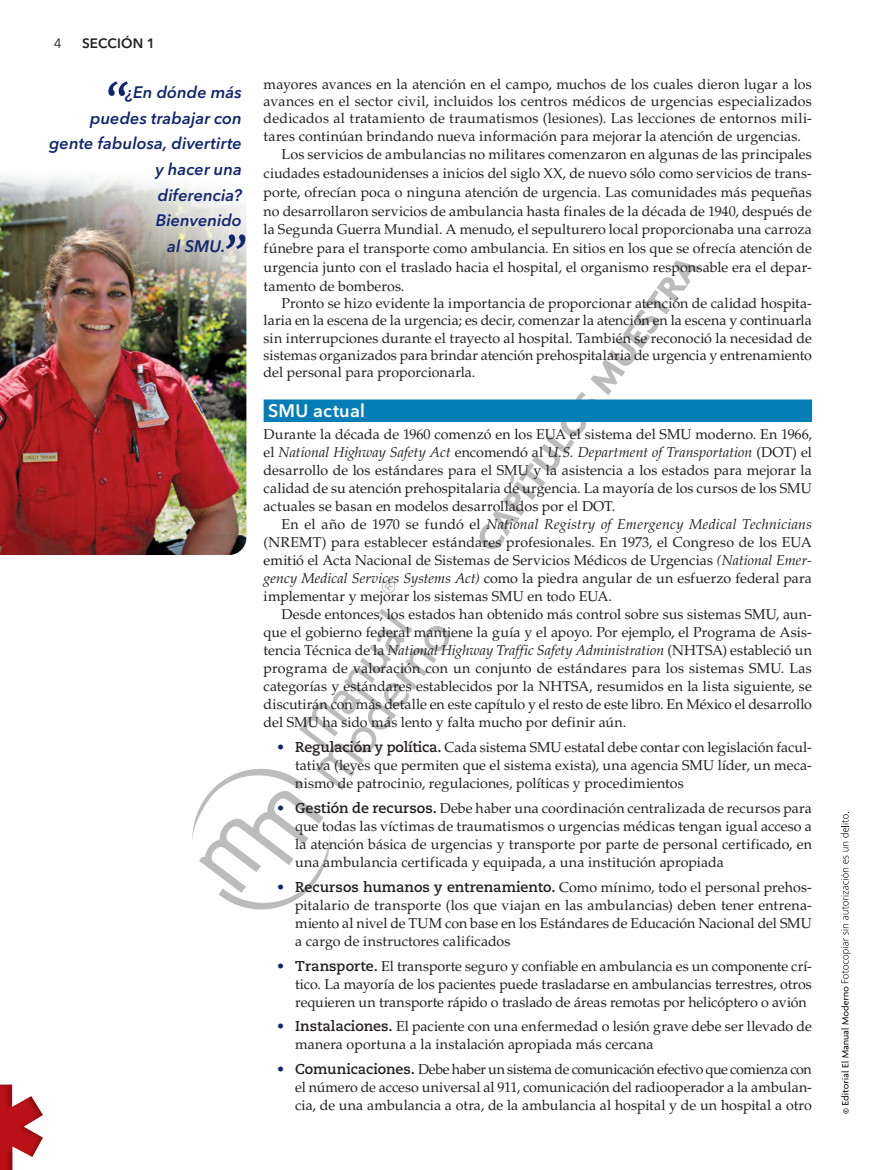
<style>
.page{position:relative;width:893px;height:1170px;background:#fff}
.page>*{position:absolute;margin:0;border:0;box-sizing:border-box;transform-origin:0 0}
.t1{font:italic 51px "Caecilia LT Pro 56";color:#112670}
.t2{font:600 18px "Avenir Next LT Pro";letter-spacing:.01em;color:#fff}
.t3{font:italic 600 16.5px "Avenir Next LT Pro";letter-spacing:.005em;color:#112670}
.t4{font:14.25px/18px "Palatino LT Std";color:#231f20;text-align:justify}
.t5{font:600 13.5px "Avenir Next LT Pro";letter-spacing:.015em;color:#231f20}
.t6{font:13.5px "Avenir Next LT Pro";color:#231f20}
.s1{font-style:italic}
.s2{font-family:"Caecilia LT Pro 75";font-weight:700;color:#112670}
.s3{font-family:"Caecilia LT Pro 75";font-weight:700}
</style>
<div class="page">
<svg style="left:192px;top:608px;width:257px;height:301px"></svg>
<svg style="left:381px;top:579px;width:15px;height:15px"></svg>
<svg style="left:479px;top:260px;width:222px;height:289px"></svg>
<svg style="left:841px;top:812px;width:10px;height:301px"></svg>
<div style="left:264px;top:399px;width:548px;height:23px;background:#057db7"></div>
<img style="left:0;top:174px;width:246px;height:381px">
<svg style="left:0;top:1084px;width:43px;height:86px"></svg>
<p class="t6" style="left:54px;top:35px;width:9px">4</p>
<p class="t5" style="left:82px;top:35px;width:75px">SECCIÓN 1</p>
<h1 class="t1" style="left:105px;top:71px;width:24px">“</h1>
<p class="t3" style="left:126px;top:83px;width:118px">¿En dónde más</p>
<p class="t3" style="left:90px;top:108px;width:153px">puedes trabajar con</p>
<p class="t3" style="left:49px;top:134px;width:194px">gente fabulosa, divertirte</p>
<p class="t3" style="left:155px;top:159px;width:88px">y hacer una</p>
<p class="t3" style="left:158px;top:185px;width:86px">diferencia?</p>
<p class="t3" style="left:156px;top:210px;width:88px">Bienvenido</p>
<p class="t3" style="left:167px;top:236px;width:60px">al SMU.</p>
<h1 class="t1" style="left:224px;top:224px;width:24px">”</h1>
<p class="t4" style="left:264px;top:76px;width:550px;line-height:17.2px">mayores avances en la atención en el campo, muchos de los cuales dieron lugar a los avances en el sector civil, incluidos los centros médicos de urgencias especializados dedicados al tratamiento de traumatismos (lesiones). Las lecciones de entornos mili&shy;tares continúan brindando nueva información para mejorar la atención de urgencias.</p>
<p class="t4" style="left:264px;top:145px;width:550px;line-height:18.8px;text-indent:18px">Los servicios de ambulancias no militares comenzaron en algunas de las principales ciudades estadounidenses a inicios del siglo XX, de nuevo sólo como servicios de trans&shy;porte, ofrecían poca o ninguna atención de urgencia. Las comunidades más pequeñas no desarrollaron servicios de ambulancia hasta finales de la década de 1940, después de la Segunda Guerra Mundial. A menudo, el sepulturero local proporcionaba una carroza fúnebre para el transporte como ambulancia. En sitios en los que se ofrecía atención de urgencia junto con el traslado hacia el hospital, el organismo responsable era el depar&shy;tamento de bomberos.</p>
<p class="t4" style="left:264px;top:295px;width:550px;line-height:17.2px;text-indent:18px">Pronto se hizo evidente la importancia de proporcionar atención de calidad hospita&shy;laria en la escena de la urgencia; es decir, comenzar la atención en la escena y continuarla sin interrupciones durante el trayecto al hospital. También se reconoció la necesidad de sistemas organizados para brindar atención prehospitalaria de urgencia y entrenamiento del personal para proporcionarla.</p>
<p class="t2" style="left:268px;top:399px;width:98px">SMU actual</p>
<p class="t4" style="left:264px;top:425px;width:550px">Durante la década de 1960 comenzó en los EUA el sistema del SMU moderno. En 1966, el <span class="s1">National Highway Safety Act</span> encomendó al <span class="s1">U.S. Department of Transportation</span> (DOT) el desarrollo de los estándares para el SMU y la asistencia a los estados para mejorar la calidad de su atención prehospitalaria de urgencia. La mayoría de los cursos de los SMU actuales se basan en modelos desarrollados por el DOT.</p>
<p class="t4" style="left:264px;top:515px;width:550px;text-indent:18px">En el año de 1970 se fundó el <span class="s1">National Registry of Emergency Medical Technicians </span>(NREMT) para establecer estándares profesionales. En 1973, el Congreso de los EUA emitió el Acta Nacional de Sistemas de Servicios Médicos de Urgencias <span class="s1">(National Emer&shy;gency Medical Services Systems Act)</span> como la piedra angular de un esfuerzo federal para implementar y mejorar los sistemas SMU en todo EUA.</p>
<p class="t4" style="left:264px;top:605px;width:550px;text-indent:18px">Desde entonces, los estados han obtenido más control sobre sus sistemas SMU, aun&shy;que el gobierno federal mantiene la guía y el apoyo. Por ejemplo, el Programa de Asis&shy;tencia Técnica de la <span class="s1">National Highway Traffic Safety Administration</span> (NHTSA) estableció un programa de valoración con un conjunto de estándares para los sistemas SMU. Las categorías y estándares establecidos por la NHTSA, resumidos en la lista siguiente, se discutirán con más detalle en este capítulo y el resto de este libro. En México el desarrollo del SMU ha sido más lento y falta mucho por definir aún.</p>
<p class="t4" style="left:295px;top:738px;width:518px;text-indent:-18px"><span class="s2">•</span> <span class="s3">Regulación y política.</span> Cada sistema SMU estatal debe contar con legislación facul&shy;tativa (leyes que permiten que el sistema exista), una agencia SMU líder, un meca&shy;nismo de patrocinio, regulaciones, políticas y procedimientos</p>
<p class="t4" style="left:295px;top:799px;width:518px;text-indent:-18px"><span class="s2">•</span> <span class="s3">Gestión de recursos.</span> Debe haber una coordinación centralizada de recursos para que todas las víctimas de traumatismos o urgencias médicas tengan igual acceso a la atención básica de urgencias y transporte por parte de personal certificado, en una ambulancia certificada y equipada, a una institución apropiada</p>
<p class="t4" style="left:295px;top:878px;width:518px;text-indent:-18px"><span class="s2">•</span> <span class="s3">Recursos humanos y entrenamiento.</span> Como mínimo, todo el personal prehos&shy;pitalario de transporte (los que viajan en las ambulancias) deben tener entrena&shy;miento al nivel de TUM con base en los Estándares de Educación Nacional del SMU a cargo de instructores calificados</p>
<p class="t4" style="left:295px;top:956px;width:518px;text-indent:-18px"><span class="s2">•</span> <span class="s3">Transporte.</span> El transporte seguro y confiable en ambulancia es un componente crí&shy;tico. La mayoría de los pacientes puede trasladarse en ambulancias terrestres, otros requieren un transporte rápido o traslado de áreas remotas por helicóptero o avión</p>
<p class="t4" style="left:295px;top:1017px;width:518px;text-indent:-18px"><span class="s2">•</span> <span class="s3">Instalaciones.</span> El paciente con una enfermedad o lesión grave debe ser llevado de manera oportuna a la instalación apropiada más cercana</p>
<p class="t4" style="left:295px;top:1060px;width:518px;text-indent:-18px"><span class="s2">•</span> <span class="s3">Comunicaciones.</span> Debe haber un sistema de comunicación efectivo que comienza con el número de acceso universal al 911, comunicación del radiooperador a la ambulan&shy;cia, de una ambulancia a otra, de la ambulancia al hospital y de un hospital a otro</p>
</div>
